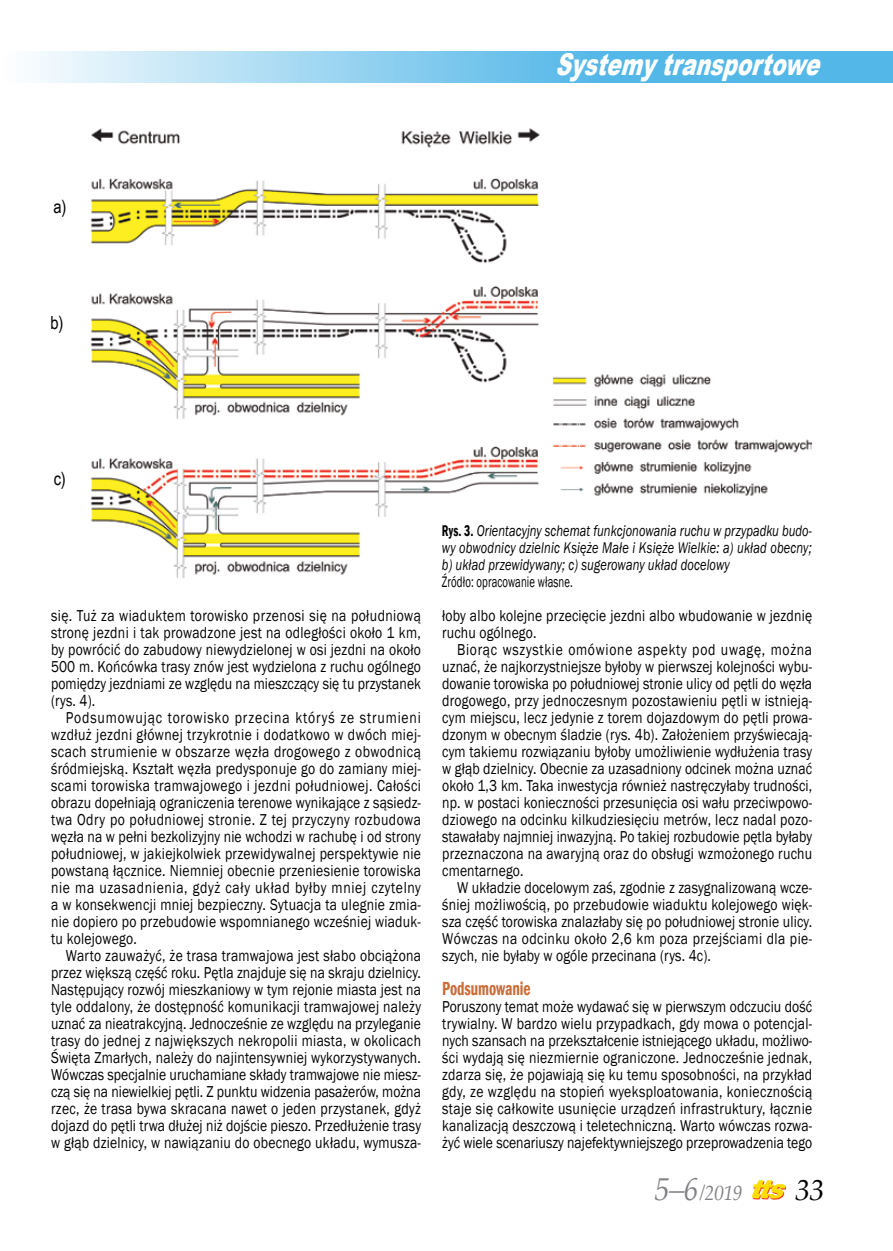
<style>
.page{position:relative;width:893px;height:1251px;background:#fff}
.page>*{position:absolute;margin:0;border:0;box-sizing:border-box;transform-origin:0 0}
.t1{font:italic 900 30px "Arial";color:#fff;scale:.71 1}
.t2{font:italic 30px "Palatino Linotype";color:#000}
.t3{font:italic 21.45px "Palatino Linotype";color:#808285;scale:.91 1}
.t4{font:600 condensed 19.5px "Franklin Gothic";letter-spacing:-.005em;color:#ca6c38;scale:.8 1}
.t5{font:18px "Arial Narrow";color:#000}
.t6{font:16.2px/17px "Franklin Gothic";letter-spacing:.015em;color:#000;text-align:justify;scale:.84 1}
.t7{font:italic 15.9px/17px "Franklin Gothic";letter-spacing:.01em;color:#000;text-align:justify;scale:.78 1}
.t8{font:15.6px "Franklin Gothic";letter-spacing:.01em;color:#000;scale:.69 1}
.s1{font-weight:600;font-style:normal;font-stretch:condensed}
.s2{font-size:33px}
</style>
<div class="page">
<svg style="left:34px;top:51px;width:859px;height:32px;background:#87ccee"></svg>
<svg style="left:752px;top:1180px;width:34px;height:19px"></svg>
<img style="left:90px;top:128px;width:464px;height:450px">
<img style="left:554px;top:374px;width:257px;height:122px">
<p class="t5" style="left:53px;top:193px;width:14px">a)</p>
<p class="t5" style="left:51px;top:309px;width:14px">b)</p>
<h1 class="t1" style="left:555px;top:42px;width:388px">Systemytransportowe</h1>
<p class="t5" style="left:54px;top:465px;width:14px">c)</p>
<p class="t6" style="left:51px;top:607px;width:442px">się. Tuż za wiaduktem torowisko przenosi się na południową stronę jezdni i tak prowadzone jest na odległości około 1 km, by powrócić do zabudowy niewydzielonej w osi jezdni na około 500 m. Końcówka trasy znów jest wydzielona z ruchu ogólnego pomiędzy jezdniami ze względu na mieszczący się tu przystanek (rys. 4).</p>
<p class="t6" style="left:51px;top:709px;width:442px;text-indent:15px">Podsumowując torowisko przecina któryś ze strumieni wzdłuż jezdni głównej trzykrotnie i dodatkowo w dwóch miej&shy;scach strumienie w obszarze węzła drogowego z obwodnicą śródmiejską. Kształt węzła predysponuje go do zamiany miej&shy;scami torowiska tramwajowego i jezdni południowej. Całości obrazu dopełniają ograniczenia terenowe wynikające z sąsiedz&shy;twa Odry po południowej stronie. Z tej przyczyny rozbudowa węzła na w pełni bezkolizyjny nie wchodzi w rachubę i od strony południowej, w jakiejkolwiek przewidywalnej perspektywie nie powstaną łącznice. Niemniej obecnie przeniesienie torowiska nie ma uzasadnienia, gdyż cały układ byłby mniej czytelny a w konsekwencji mniej bezpieczny. Sytuacja ta ulegnie zmia&shy;nie dopiero po przebudowie wspomnianego wcześniej wiaduk&shy;tu kolejowego.</p>
<p class="t6" style="left:51px;top:946px;width:442px;text-indent:15px">Warto zauważyć, że trasa tramwajowa jest słabo obciążona przez większą część roku. Pętla znajduje się na skraju dzielnicy.<br>Następujący rozwój mieszkaniowy w tym rejonie miasta jest na tyle oddalony, że dostępność komunikacji tramwajowej należy uznać za nieatrakcyjną. Jednocześnie ze względu na przyleganie trasy do jednej z największych nekropolii miasta, w okolicach Święta Zmarłych, należy do najintensywniej wykorzystywanych.<br>Wówczas specjalnie uruchamiane składy tramwajowe nie miesz&shy;czą się na niewielkiej pętli. Z punktu widzenia pasażerów, można rzec, że trasa bywa skracana nawet o jeden przystanek, gdyż dojazd do pętli trwa dłużej niż dojście pieszo. Przedłużenie trasy w głąb dzielnicy, w nawiązaniu do obecnego układu, wymusza-</p>
<p class="t7" style="left:442px;top:522px;width:476px"><span class="s1">Rys. 3.</span> Orientacyjny schemat funkcjonowania ruchu w przypadku budo&shy;wy obwodnicy dzielnic Księże Małe i Księże Wielkie: a) układ obecny; b) układ przewidywany; c) sugerowany układ docelowy</p>
<p class="t8" style="left:442px;top:571px;width:191px">Źródło: opracowanie własne.</p>
<p class="t6" style="left:442px;top:607px;width:442px">łoby albo kolejne przecięcie jezdni albo wbudowanie w jezdnię ruchu ogólnego.</p>
<p class="t6" style="left:442px;top:641px;width:442px;text-indent:15px">Biorąc wszystkie omówione aspekty pod uwagę, można uznać, że najkorzystniejsze byłoby w pierwszej kolejności wybu&shy;dowanie torowiska po południowej stronie ulicy od pętli do węzła drogowego, przy jednoczesnym pozostawieniu pętli w istnieją&shy;cym miejscu, lecz jedynie z torem dojazdowym do pętli prowa&shy;dzonym w obecnym śladzie (rys. 4b). Założeniem przyświecają&shy;cym takiemu rozwiązaniu byłoby umożliwienie wydłużenia trasy w głąb dzielnicy. Obecnie za uzasadniony odcinek można uznać około 1,3 km. Taka inwestycja również nastręczyłaby trudności, np. w postaci konieczności przesunięcia osi wału przeciwpowo&shy;dziowego na odcinku kilkudziesięciu metrów, lecz nadal pozo&shy;stawałaby najmniej inwazyjną. Po takiej rozbudowie pętla byłaby przeznaczona na awaryjną oraz do obsługi wzmożonego ruchu cmentarnego.</p>
<p class="t6" style="left:442px;top:878px;width:442px;text-indent:15px">W układzie docelowym zaś, zgodnie z zasygnalizowaną wcze&shy;śniej możliwością, po przebudowie wiaduktu kolejowego więk&shy;sza część torowiska znalazłaby się po południowej stronie ulicy.<br>Wówczas na odcinku około 2,6 km poza przejściami dla pie&shy;szych, nie byłaby w ogóle przecinana (rys. 4c).</p>
<p class="t4" style="left:442px;top:974px;width:112px">Podsumowanie</p>
<p class="t6" style="left:442px;top:997px;width:442px">Poruszony temat może wydawać się w pierwszym odczuciu dość trywialny. W bardzo wielu przypadkach, gdy mowa o potencjal&shy;nych szansach na przekształcenie istniejącego układu, możliwo&shy;ści wydają się niezmiernie ograniczone. Jednocześnie jednak, zdarza się, że pojawiają się ku temu sposobności, na przykład gdy, ze względu na stopień wyeksploatowania, koniecznością staje się całkowite usunięcie urządzeń infrastruktury, łącznie kanalizacją deszczową i teletechniczną. Warto wówczas rozwa&shy;żyć wiele scenariuszy najefektywniejszego przeprowadzenia tego</p>
<h2 class="t3" style="left:655px;top:1176px;width:98px"><span class="s2">5–6</span> /2019</h2>
<h1 class="t2" style="left:795px;top:1167px;width:31px">33</h1>
</div>
